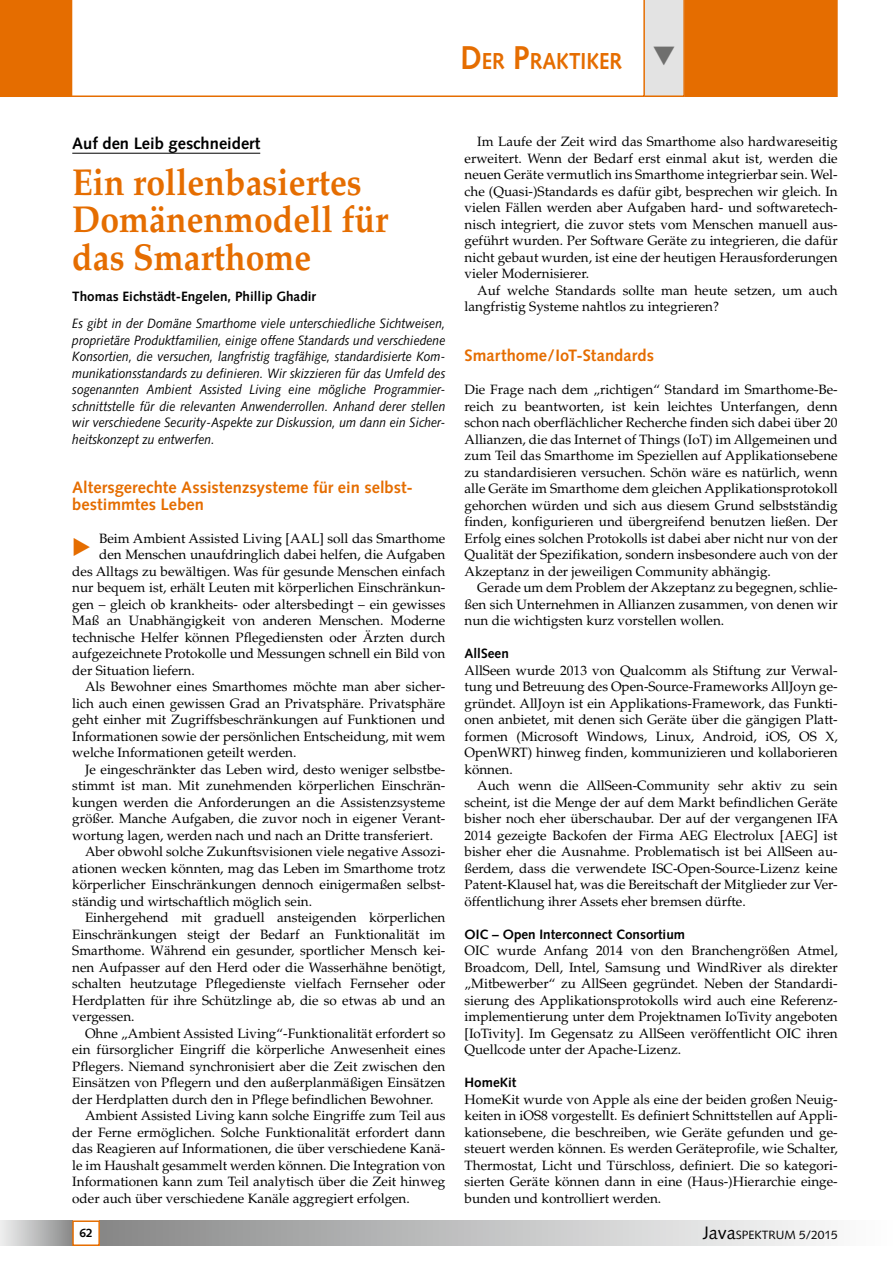
<style>
.page{position:relative;width:893px;height:1263px;background:#fff}
.page>*{position:absolute;margin:0;border:0;box-sizing:border-box;transform-origin:0 0}
.t1{font:700 37.5px/37.5px "Palatino";color:#e56d00;scale:.9 1}
.t2{font:23.4px "European Pi Three";color:#e56d00}
.t3{font:700 23.1px "Syntax";color:#e56d00;scale:.9 1}
.t4{font:700 16.5px/16.5px "Syntax";letter-spacing:.005em;color:#e56d00}
.t5{font:700 16.5px "Syntax";color:#000}
.t6{font:13.5px/16.5px "Palatino";color:#000;text-align:justify}
.t7{font:italic 13.5px/16.5px "Syntax";color:#000;text-align:justify;scale:.9 1}
.t8{font:700 13.5px "Syntax";color:#000}
.t9{font:12px "Syntax";color:#000}
.t10{font:700 12px "Syntax";color:#000}
.s1{font-size:33px}
.s2{font-size:18px}
</style>
<div class="page">
<div style="left:0;top:1220px;width:72px;height:26px;background:linear-gradient(to right,#f0f0f0,#8c8d8d)"></div>
<div style="left:100px;top:1220px;width:793px;height:26px;background:linear-gradient(to right,#888989,#fff)"></div>
<div style="left:72px;top:1220px;width:28px;height:26px;border:2px solid #e56d00"></div>
<svg style="left:72px;top:0;width:571px;height:97px"></svg>
<div style="left:0;top:0;width:72px;height:97px;background:#e56d00"></div>
<hr style="left:72px;top:153px;width:188px;height:1px;background:#000">
<svg style="left:643px;top:0;width:195px;height:97px;background:#e4842d"></svg>
<h3 class="t3" style="left:460px;top:48px;width:181px"><span class="s1">D</span>ER <span class="s1">P</span>RAKTIKER</h3>
<p class="t5" style="left:72px;top:133px;width:189px">Auf den Leib geschneidert</p>
<h1 class="t1" style="left:72px;top:163px;width:353px">Ein rollenbasiertes<br>Domänenmodell für das Smarthome</h1>
<p class="t8" style="left:72px;top:289px;width:245px">Thomas Eichstädt-Engelen, Phillip Ghadir</p>
<p class="t7" style="left:72px;top:315px;width:416px">Es gibt in der Domäne Smarthome viele unterschiedliche Sichtweisen, proprietäre Produktfamilien, einige offene Standards und verschiedene Konsortien, die versuchen, langfristig tragfähige, standardisierte Kom&shy;munikationsstandards zu definieren. Wir skizzieren für das Umfeld des sogenannten Ambient Assisted Living eine mögliche Programmier&shy;schnittstelle für die relevanten Anwenderrollen. Anhand derer stellen wir verschiedene Security-Aspekte zur Diskussion, um dann ein Sicher&shy;heitskonzept zu entwerfen.</p>
<p class="t4" style="left:72px;top:479px;width:342px">Altersgerechte Assistenzsysteme für ein selbst&shy;bestimmtes Leben</p>
<h2 class="t2" style="left:72px;top:531px;width:21px">E</h2>
<p class="t6" style="left:99px;top:530px;width:348px">Beim Ambient Assisted Living [AAL] soll das Smarthome</p>
<p class="t6" style="left:99px;top:546px;width:348px">den Menschen unaufdringlich dabei helfen, die Aufgaben</p>
<p class="t6" style="left:72px;top:563px;width:375px">des Alltags zu bewältigen. Was für gesunde Menschen einfach</p>
<p class="t6" style="left:72px;top:579px;width:375px">nur bequem ist, erhält Leuten mit körperlichen Einschränkun-</p>
<p class="t6" style="left:72px;top:596px;width:375px">gen – gleich ob krankheits- oder altersbedingt – ein gewisses</p>
<p class="t6" style="left:72px;top:612px;width:375px">Maß an Unabhängigkeit von anderen Menschen. Moderne</p>
<p class="t6" style="left:72px;top:629px;width:375px">technische Helfer können Pflegediensten oder Ärzten durch</p>
<p class="t6" style="left:72px;top:645px;width:375px">aufgezeichnete Protokolle und Messungen schnell ein Bild von</p>
<p class="t6" style="left:72px;top:662px;width:124px">der Situation liefern.</p>
<p class="t6" style="left:85px;top:678px;width:362px">Als Bewohner eines Smarthomes möchte man aber sicher-</p>
<p class="t6" style="left:72px;top:695px;width:375px">lich auch einen gewissen Grad an Privatsphäre. Privatsphäre</p>
<p class="t6" style="left:72px;top:711px;width:375px">geht einher mit Zugriffsbeschränkungen auf Funktionen und</p>
<p class="t6" style="left:72px;top:728px;width:375px">Informationen sowie der persönlichen Entscheidung, mit wem</p>
<p class="t6" style="left:72px;top:744px;width:226px">welche Informationen geteilt werden.</p>
<p class="t6" style="left:85px;top:761px;width:362px">Je eingeschränkter das Leben wird, desto weniger selbstbe-</p>
<p class="t6" style="left:72px;top:777px;width:375px">stimmt ist man. Mit zunehmenden körperlichen Einschrän-</p>
<p class="t6" style="left:72px;top:794px;width:375px">kungen werden die Anforderungen an die Assistenzsysteme</p>
<p class="t6" style="left:72px;top:810px;width:375px">größer. Manche Aufgaben, die zuvor noch in eigener Verant-</p>
<p class="t6" style="left:72px;top:827px;width:362px">wortung lagen, werden nach und nach an Dritte transferiert.</p>
<p class="t6" style="left:85px;top:843px;width:362px">Aber obwohl solche Zukunftsvisionen viele negative Assozi-</p>
<p class="t6" style="left:72px;top:860px;width:375px">ationen wecken könnten, mag das Leben im Smarthome trotz</p>
<p class="t6" style="left:72px;top:876px;width:375px">körperlicher Einschränkungen dennoch einigermaßen selbst-</p>
<p class="t6" style="left:72px;top:893px;width:241px">ständig und wirtschaftlich möglich sein.</p>
<p class="t6" style="left:85px;top:909px;width:362px">Einhergehend mit graduell ansteigenden körperlichen</p>
<p class="t6" style="left:72px;top:926px;width:375px">Einschränkungen steigt der Bedarf an Funktionalität im</p>
<p class="t6" style="left:72px;top:942px;width:375px">Smarthome. Während ein gesunder, sportlicher Mensch kei-</p>
<p class="t6" style="left:72px;top:959px;width:375px">nen Aufpasser auf den Herd oder die Wasserhähne benötigt,</p>
<p class="t6" style="left:72px;top:975px;width:375px">schalten heutzutage Pflegedienste vielfach Fernseher oder</p>
<p class="t6" style="left:72px;top:992px;width:375px">Herdplatten für ihre Schützlinge ab, die so etwas ab und an</p>
<p class="t6" style="left:72px;top:1008px;width:64px">vergessen.</p>
<p class="t6" style="left:85px;top:1025px;width:362px">Ohne „Ambient Assisted Living“-Funktionalität erfordert so</p>
<p class="t6" style="left:72px;top:1041px;width:375px">ein fürsorglicher Eingriff die körperliche Anwesenheit eines</p>
<p class="t6" style="left:72px;top:1058px;width:375px">Pflegers. Niemand synchronisiert aber die Zeit zwischen den</p>
<p class="t6" style="left:72px;top:1074px;width:375px">Einsätzen von Pflegern und den außerplanmäßigen Einsätzen</p>
<p class="t6" style="left:72px;top:1091px;width:363px">der Herdplatten durch den in Pflege befindlichen Bewohner.</p>
<p class="t6" style="left:85px;top:1107px;width:362px">Ambient Assisted Living kann solche Eingriffe zum Teil aus</p>
<p class="t6" style="left:72px;top:1124px;width:375px">der Ferne ermöglichen. Solche Funktionalität erfordert dann</p>
<p class="t6" style="left:72px;top:1140px;width:375px">das Reagieren auf Informationen, die über verschiedene Kanä-</p>
<p class="t6" style="left:72px;top:1157px;width:375px">le im Haushalt gesammelt werden können. Die Integration von</p>
<p class="t6" style="left:72px;top:1173px;width:375px">Informationen kann zum Teil analytisch über die Zeit hinweg</p>
<p class="t6" style="left:72px;top:1190px;width:339px">oder auch über verschiedene Kanäle aggregiert erfolgen.</p>
<p class="t6" style="left:465px;top:134px;width:375px;text-indent:13px">Im Laufe der Zeit wird das Smarthome also hardwareseitig erweitert. Wenn der Bedarf erst einmal akut ist, werden die neuen Geräte vermutlich ins Smarthome integrierbar sein. Wel&shy;che (Quasi-)Standards es dafür gibt, besprechen wir gleich. In vielen Fällen werden aber Aufgaben hard- und softwaretech&shy;nisch integriert, die zuvor stets vom Menschen manuell aus&shy;geführt wurden. Per Software Geräte zu integrieren, die dafür nicht gebaut wurden, ist eine der heutigen Herausforderungen vieler Modernisierer.</p>
<p class="t6" style="left:465px;top:282px;width:375px;text-indent:13px">Auf welche Standards sollte man heute setzen, um auch langfristig Systeme nahtlos zu integrieren?</p>
<p class="t4" style="left:465px;top:347px;width:191px">Smarthome/IoT-Standards</p>
<p class="t6" style="left:465px;top:381px;width:375px">Die Frage nach dem „richtigen“ Standard im Smarthome-Be&shy;reich zu beantworten, ist kein leichtes Unterfangen, denn schon nach oberflächlicher Recherche finden sich dabei über 20<br>Allianzen, die das Internet of Things (IoT) im Allgemeinen und zum Teil das Smarthome im Speziellen auf Applikationsebene zu standardisieren versuchen. Schön wäre es natürlich, wenn alle Geräte im Smarthome dem gleichen Applikationsprotokoll gehorchen würden und sich aus diesem Grund selbstständig finden, konfigurieren und übergreifend benutzen ließen. Der Erfolg eines solchen Protokolls ist dabei aber nicht nur von der Qualität der Spezifikation, sondern insbesondere auch von der Akzeptanz in der jeweiligen Community abhängig.</p>
<p class="t6" style="left:465px;top:579px;width:375px;text-indent:13px">Gerade um dem Problem der Akzeptanz zu begegnen, schlie&shy;ßen sich Unternehmen in Allianzen zusammen, von denen wir nun die wichtigsten kurz vorstellen wollen.</p>
<p class="t8" style="left:465px;top:646px;width:46px">AllSeen</p>
<p class="t6" style="left:465px;top:662px;width:375px">AllSeen wurde 2013 von Qualcomm als Stiftung zur Verwal&shy;tung und Betreuung des Open-Source-Frameworks AllJoyn ge&shy;gründet. AllJoyn ist ein Applikations-Framework, das Funkti&shy;onen anbietet, mit denen sich Geräte über die gängigen Platt&shy;formen (Microsoft Windows, Linux, Android, iOS, OS X, OpenWRT) hinweg finden, kommunizieren und kollaborieren können.</p>
<p class="t6" style="left:465px;top:777px;width:375px;text-indent:13px">Auch wenn die AllSeen-Community sehr aktiv zu sein scheint, ist die Menge der auf dem Markt befindlichen Geräte bisher noch eher überschaubar. Der auf der vergangenen IFA 2014 gezeigte Backofen der Firma AEG Electrolux [AEG] ist bisher eher die Ausnahme. Problematisch ist bei AllSeen au&shy;ßerdem, dass die verwendete ISC-Open-Source-Lizenz keine Patent-Klausel hat, was die Bereitschaft der Mitglieder zur Ver&shy;öffentlichung ihrer Assets eher bremsen dürfte.</p>
<p class="t8" style="left:465px;top:926px;width:222px">OIC – Open Interconnect Consortium</p>
<p class="t6" style="left:465px;top:942px;width:375px">OIC wurde Anfang 2014 von den Branchengrößen Atmel, Broadcom, Dell, Intel, Samsung und WindRiver als direkter „Mitbewerber“ zu AllSeen gegründet. Neben der Standardi&shy;sierung des Applikationsprotokolls wird auch eine Referenz&shy;implementierung unter dem Projektnamen IoTivity angeboten [IoTivity]. Im Gegensatz zu AllSeen veröffentlicht OIC ihren Quellcode unter der Apache-Lizenz.</p>
<p class="t8" style="left:465px;top:1074px;width:53px">HomeKit</p>
<p class="t6" style="left:465px;top:1091px;width:375px">HomeKit wurde von Apple als eine der beiden großen Neuig&shy;keiten in iOS8 vorgestellt. Es definiert Schnittstellen auf Appli&shy;kationsebene, die beschreiben, wie Geräte gefunden und ge&shy;steuert werden können. Es werden Geräteprofile, wie Schalter, Thermostat, Licht und Türschloss, definiert. Die so kategori&shy;sierten Geräte können dann in eine (Haus-)Hierarchie einge&shy;bunden und kontrolliert werden.</p>
<p class="t10" style="left:79px;top:1226px;width:15px">62</p>
<p class="t9" style="left:703px;top:1227px;width:137px"><span class="s2">Java</span>SPEKTRUM 5/2015</p>
</div>
